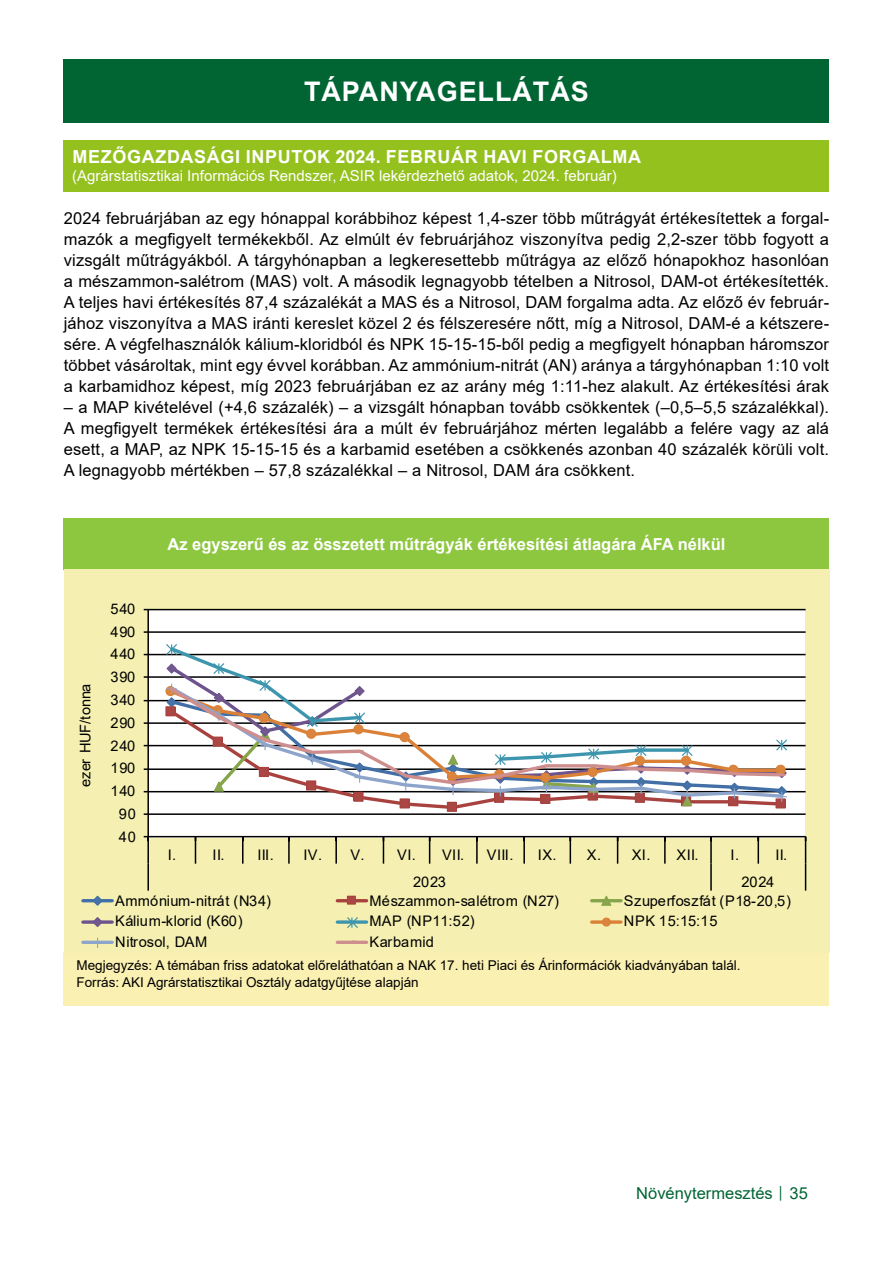
<style>
.page{position:relative;width:893px;height:1263px;background:#fff}
.page>*{position:absolute;margin:0;border:0;box-sizing:border-box;transform-origin:0 0}
.Cím_01{font:700 27px "Arial";letter-spacing:.035em;color:#fff}
.Cím_02{font:700 18px "Arial";letter-spacing:.035em;color:#fff}
.Szoveg{font:16.5px/21px "Arial";letter-spacing:.01em;color:#000;text-align:justify}
.Tablazat_cime{font:700 16.5px "Arial";color:#fff}
.t1{font:16.5px "Arial";color:#006533}
.Cím_03{font:15px "Arial";color:#fff}
.t2{font:14.7px "Arial";letter-spacing:-.02em;color:#000}
.t3{font:14.55px "Arial";letter-spacing:.025em;color:#000}
.Tablazat_forrasa{font:13.5px/16.2px "Arial";color:#000}
.s1{font-size:12px}
</style>
<div class="page">
<div style="left:64px;top:60px;width:765px;height:63px;background:#006533"></div>
<div style="left:64px;top:952px;width:765px;height:54px;background:#faf0b1"></div>
<div style="left:64px;top:518px;width:765px;height:51px;background:#8dc63f"></div>
<div style="left:64px;top:140px;width:765px;height:51px;background:#95c11f"></div>
<div style="left:64px;top:570px;width:765px;height:382px;background:#f5f0b1"></div>
<div style="left:149px;top:609px;width:656px;height:228px;background:#fff"></div>
<hr style="left:148px;top:813px;width:658px;height:2px;background:#000">
<hr style="left:148px;top:791px;width:658px;height:1px;background:#000">
<hr style="left:148px;top:768px;width:658px;height:2px;background:#000">
<hr style="left:148px;top:745px;width:658px;height:1px;background:#000">
<hr style="left:148px;top:722px;width:658px;height:2px;background:#000">
<hr style="left:148px;top:700px;width:658px;height:1px;background:#000">
<hr style="left:148px;top:676px;width:658px;height:2px;background:#000">
<hr style="left:148px;top:654px;width:658px;height:1px;background:#000">
<hr style="left:148px;top:631px;width:658px;height:2px;background:#000">
<hr style="left:148px;top:609px;width:658px;height:1px;background:#000">
<hr style="left:147px;top:610px;width:2px;height:227px;background:#000">
<hr style="left:148px;top:836px;width:658px;height:1px;background:#000">
<hr style="left:147px;top:837px;width:2px;height:27px;background:#000">
<svg style="left:195px;top:837px;width:1px;height:27px"></svg>
<hr style="left:242px;top:837px;width:2px;height:27px;background:#000">
<hr style="left:288px;top:837px;width:2px;height:27px;background:#000">
<hr style="left:335px;top:837px;width:2px;height:27px;background:#000">
<svg style="left:383px;top:837px;width:1px;height:27px"></svg>
<svg style="left:429px;top:837px;width:1px;height:27px"></svg>
<hr style="left:476px;top:837px;width:2px;height:27px;background:#000">
<hr style="left:523px;top:837px;width:2px;height:27px;background:#000">
<svg style="left:570px;top:837px;width:1px;height:27px"></svg>
<svg style="left:617px;top:837px;width:1px;height:27px"></svg>
<hr style="left:664px;top:837px;width:2px;height:27px;background:#000">
<hr style="left:710px;top:837px;width:2px;height:27px;background:#000">
<svg style="left:758px;top:837px;width:1px;height:27px"></svg>
<hr style="left:147px;top:864px;width:2px;height:26px;background:#000">
<hr style="left:710px;top:864px;width:2px;height:26px;background:#000">
<svg style="left:805px;top:837px;width:1px;height:53px"></svg>
<svg style="left:367px;top:800px;width:418px;height:11px"></svg>
<div style="left:165px;top:706px;width:11px;height:10px;border:1px solid #a8423f"></div>
<div style="left:353px;top:792px;width:11px;height:10px;border:1px solid #a8423f"></div>
<div style="left:400px;top:799px;width:9px;height:9px;background:#aa4643"></div>
<div style="left:400px;top:798px;width:10px;height:10px;border:1px solid #a8423f"></div>
<div style="left:447px;top:802px;width:9px;height:9px;background:#aa4643"></div>
<div style="left:447px;top:802px;width:10px;height:10px;border:1px solid #a8423f"></div>
<div style="left:495px;top:793px;width:9px;height:9px;background:#aa4643"></div>
<div style="left:494px;top:793px;width:10px;height:10px;border:1px solid #a8423f"></div>
<div style="left:541px;top:794px;width:9px;height:9px;background:#aa4643"></div>
<div style="left:540px;top:794px;width:10px;height:10px;border:1px solid #a8423f"></div>
<div style="left:635px;top:793px;width:9px;height:9px;background:#aa4643"></div>
<div style="left:635px;top:793px;width:10px;height:10px;border:1px solid #a8423f"></div>
<div style="left:729px;top:797px;width:9px;height:9px;background:#aa4643"></div>
<div style="left:728px;top:796px;width:10px;height:10px;border:1px solid #a8423f"></div>
<div style="left:776px;top:799px;width:9px;height:9px;background:#aa4643"></div>
<div style="left:775px;top:798px;width:11px;height:10px;border:1px solid #a8423f"></div>
<svg style="left:167px;top:649px;width:524px;height:35px"></svg>
<svg style="left:165px;top:644px;width:13px;height:12px"></svg>
<div style="left:165px;top:686px;width:11px;height:10px;border:1px solid #da8137;border-radius:50%"></div>
<svg style="left:167px;top:684px;width:619px;height:116px"></svg>
<svg style="left:776px;top:785px;width:12px;height:17px"></svg>
<svg style="left:167px;top:685px;width:618px;height:101px"></svg>
<svg style="left:166px;top:684px;width:12px;height:24px"></svg>
<svg style="left:212px;top:662px;width:388px;height:134px"></svg>
<svg style="left:634px;top:744px;width:14px;height:50px"></svg>
<svg style="left:681px;top:764px;width:12px;height:43px"></svg>
<svg style="left:728px;top:766px;width:12px;height:32px"></svg>
<svg style="left:776px;top:767px;width:12px;height:12px"></svg>
<hr style="left:83px;top:899px;width:29px;height:3px;background:#416fa6">
<svg style="left:91px;top:895px;width:13px;height:11px"></svg>
<hr style="left:337px;top:899px;width:30px;height:3px;background:#a8423f">
<div style="left:347px;top:896px;width:8px;height:8px;background:#aa4643"></div>
<div style="left:347px;top:896px;width:9px;height:9px;border:1px solid #a8423f"></div>
<hr style="left:592px;top:899px;width:29px;height:3px;background:#86a44a">
<svg style="left:600px;top:895px;width:13px;height:11px"></svg>
<svg style="left:83px;top:920px;width:29px;height:4px"></svg>
<svg style="left:91px;top:917px;width:13px;height:10px"></svg>
<svg style="left:337px;top:920px;width:30px;height:4px"></svg>
<svg style="left:346px;top:917px;width:13px;height:11px"></svg>
<svg style="left:592px;top:920px;width:29px;height:4px"></svg>
<div style="left:602px;top:918px;width:8px;height:8px;background:#db843d;border-radius:50%"></div>
<div style="left:602px;top:917px;width:9px;height:9px;border:1px solid #da8137;border-radius:50%"></div>
<hr style="left:83px;top:941px;width:29px;height:3px;background:#8ea5cb">
<svg style="left:93px;top:938px;width:10px;height:10px"></svg>
<hr style="left:337px;top:941px;width:30px;height:3px;background:#ce8e8d">
<p class="Cím_01" style="left:304px;top:73px;width:286px">TÁPANYAGELLÁTÁS</p>
<p class="Cím_02" style="left:73px;top:144px;width:570px">MEZŐGAZDASÁGI INPUTOK 2024. FEBRUÁR HAVI FORGALMA</p>
<p class="Cím_03" style="left:72px;top:166px;width:546px">(Agrárstatisztikai Információs Rendszer, ASIR lekérdezhető adatok, 2024. február)</p>
<p class="Szoveg" style="left:64px;top:208px;width:767px">2024 februárjában az egy hónappal korábbihoz képest 1,4-szer több műtrágyát értékesítettek a forgal&shy;mazók a megfigyelt termékekből. Az elmúlt év februárjához viszonyítva pedig 2,2-szer több fogyott a vizsgált műtrágyákból. A tárgyhónapban a legkeresettebb műtrágya az előző hónapokhoz hasonlóan a mészammon-salétrom (MAS) volt. A második legnagyobb tételben a Nitrosol, DAM-ot értékesítették.<br>A teljes havi értékesítés 87,4 százalékát a MAS és a Nitrosol, DAM forgalma adta. Az előző év február&shy;jához viszonyítva a MAS iránti kereslet közel 2 és félszeresére nőtt, míg a Nitrosol, DAM-é a kétszere&shy;sére. A végfelhasználók kálium-kloridból és NPK 15-15-15-ből pedig a megfigyelt hónapban háromszor többet vásároltak, mint egy évvel korábban. Az ammónium-nitrát (AN) aránya a tárgyhónapban 1:10 volt a karbamidhoz képest, míg 2023 februárjában ez az arány még 1:11-hez alakult. Az értékesítési árak</p>
<p class="Szoveg" style="left:64px;top:397px;width:767px">– a MAP kivételével (+4,6 százalék) – a vizsgált hónapban tovább csökkentek (–0,5–5,5 százalékkal).<br>A megfigyelt termékek értékesítési ára a múlt év februárjához mérten legalább a felére vagy az alá esett, a MAP, az NPK 15-15-15 és a karbamid esetében a csökkenés azonban 40 százalék körüli volt.<br>A legnagyobb mértékben – 57,8 százalékkal – a Nitrosol, DAM ára csökkent.</p>
<p class="Tablazat_cime" style="left:168px;top:532px;width:559px">Az egyszerű és az összetett műtrágyák értékesítési átlagára ÁFA nélkül</p>
<p class="t2" style="left:75px;top:787px;width:105px;rotate:-90deg">ezer HUF/tonna</p>
<p class="t3" style="left:110px;top:599px;width:27px">540</p>
<p class="t3" style="left:110px;top:621px;width:27px">490</p>
<p class="t3" style="left:110px;top:644px;width:27px">440</p>
<p class="t3" style="left:110px;top:667px;width:27px">390</p>
<p class="t3" style="left:110px;top:690px;width:27px">340</p>
<p class="t3" style="left:110px;top:713px;width:27px">290</p>
<p class="t3" style="left:110px;top:735px;width:27px">240</p>
<p class="t3" style="left:110px;top:758px;width:27px">190</p>
<p class="t3" style="left:110px;top:781px;width:27px">140</p>
<p class="t3" style="left:119px;top:804px;width:19px">90</p>
<p class="t3" style="left:119px;top:827px;width:19px">40</p>
<p class="t3" style="left:168px;top:844px;width:10px">I.</p>
<p class="t3" style="left:213px;top:844px;width:63px">II. III.</p>
<p class="t3" style="left:303px;top:844px;width:63px">IV. V.</p>
<p class="t3" style="left:397px;top:844px;width:68px">VI. VII.</p>
<p class="t3" style="left:487px;top:844px;width:28px">VIII.</p>
<p class="t3" style="left:538px;top:844px;width:65px">IX. X.</p>
<p class="t3" style="left:632px;top:844px;width:68px">XI. XII.</p>
<p class="t3" style="left:731px;top:844px;width:10px">I.</p>
<p class="t3" style="left:775px;top:844px;width:13px">II.</p>
<p class="t3" style="left:413px;top:871px;width:34px">2023</p>
<p class="t3" style="left:741px;top:871px;width:34px">2024</p>
<p class="t3" style="left:115px;top:891px;width:157px">Ammónium-nitrát (N34)</p>
<p class="t3" style="left:370px;top:891px;width:191px">Mészammon-salétrom (N27)</p>
<p class="t3" style="left:624px;top:891px;width:168px">Szuperfoszfát (P18-20,5)</p>
<p class="t3" style="left:115px;top:911px;width:129px">Kálium-klorid (K60)</p>
<p class="t3" style="left:370px;top:911px;width:107px">MAP (NP11:52)</p>
<p class="t3" style="left:624px;top:911px;width:95px">NPK 15:15:15</p>
<p class="t3" style="left:115px;top:932px;width:94px">Nitrosol, DAM</p>
<p class="t3" style="left:370px;top:932px;width:66px">Karbamid</p>
<p class="Tablazat_forrasa" style="left:77px;top:957px;width:666px">Megjegyzés: A témában friss adatokat előreláthatóan a NAK 17. heti Piaci és Árinformációk kiadványában talál.<br>Forrás: AKI Agrárstatisztikai Osztály adatgyűjtése alapján</p>
<p class="t1" style="left:636px;top:1182px;width:173px">Növénytermesztés <span class="s1">│</span> 35</p>
</div>
